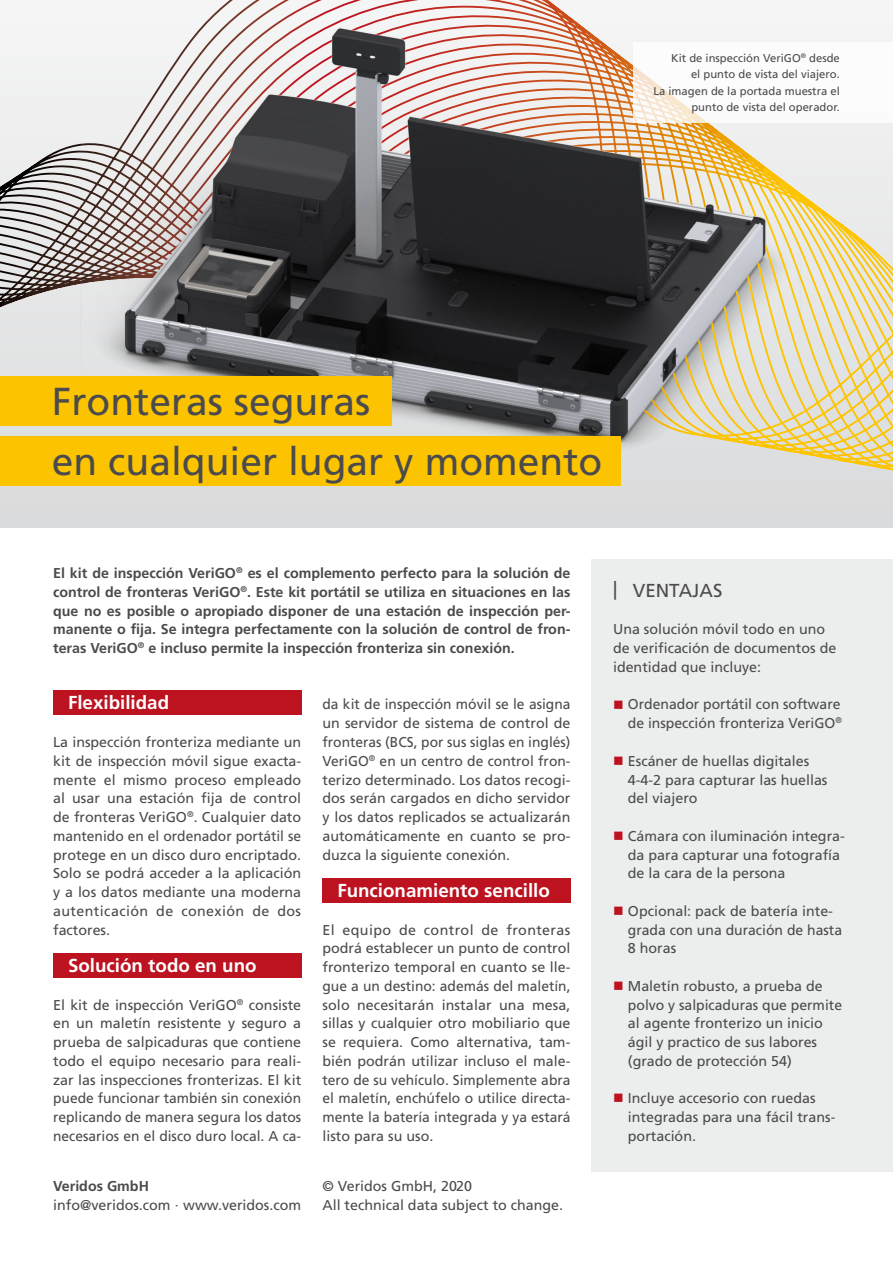
<style>
.page{position:relative;width:893px;height:1263px;background:#fff}
.page>*{position:absolute;margin:0;border:0;box-sizing:border-box;transform-origin:0 0}
.t1{font:39px/60.3px "Frutiger";color:#4b4b4d}
.t2{font:700 18.75px "Frutiger";color:#fff}
.t3{font:18.75px "Frutiger";color:#4b4b4d}
.t4{font:14.25px/18.8px "Frutiger";color:#4b4b4d}
.t5{font:700 14.25px/18.8px "Frutiger";color:#4b4b4d;text-align:justify}
.t6{font:11.25px/16.5px "Frutiger";color:#4b4b4d;text-align:right}
.s1{color:#bd1220}
</style>
<div class="page">
<svg style="left:0;top:0;width:893px;height:528px"></svg>
<div style="left:53px;top:691px;width:248px;height:24px;background:#bd1220"></div>
<div style="left:53px;top:953px;width:248px;height:24px;background:#bd1220"></div>
<div style="left:322px;top:878px;width:248px;height:24px;background:#bd1220"></div>
<div style="left:0;top:376px;width:391px;height:50px;background:#fcc400"></div>
<div style="left:0;top:437px;width:621px;height:49px;background:#fcc400"></div>
<div style="left:592px;top:559px;width:301px;height:613px;background:#eceded"></div>
<div style="left:634px;top:43px;width:259px;height:80px;background:#fff"></div>
<p class="t6" style="left:653px;top:49px;width:188px">Kit de inspección VeriGO<sup>®</sup> desde<br>el punto de vista del viajero.<br>La imagen de la portada muestra el punto de vista del operador.</p>
<h1 class="t1" style="left:52px;top:371px;width:552px">Fronteras seguras<br>en cualquier lugar y momento</h1>
<p class="t5" style="left:53px;top:564px;width:519px">El kit de inspección VeriGO<sup>®</sup> es el complemento perfecto para la solución de control de fronteras VeriGO<sup>®</sup>. Este kit portátil se utiliza en situaciones en las que no es posible o apropiado disponer de una estación de inspección per&shy;manente o fija. Se integra perfectamente con la solución de control de fron&shy;teras VeriGO<sup>®</sup> e incluso permite la inspección fronteriza sin conexión.</p>
<h2 class="t2" style="left:68px;top:692px;width:103px">Flexibilidad</h2>
<p class="t4" style="left:53px;top:733px;width:250px;text-align:justify">La inspección fronteriza mediante un kit de inspección móvil sigue exacta&shy;mente el mismo proceso empleado al usar una estación fija de control de fronteras VeriGO<sup>®</sup>. Cualquier dato mantenido en el ordenador portátil se protege en un disco duro encriptado.<br>Solo se podrá acceder a la aplicación y a los datos mediante una moderna autenticación de conexión de dos factores.</p>
<h2 class="t2" style="left:68px;top:954px;width:190px">Solución todo en uno</h2>
<p class="t4" style="left:53px;top:995px;width:250px;text-align:justify">El kit de inspección VeriGO<sup>®</sup> consiste en un maletín resistente y seguro a prueba de salpicaduras que contiene todo el equipo necesario para reali&shy;zar las inspecciones fronterizas. El kit puede funcionar también sin conexión replicando de manera segura los datos necesarios en el disco duro local. A ca-</p>
<p class="t4" style="left:322px;top:695px;width:250px;text-align:justify">da kit de inspección móvil se le asigna un servidor de sistema de control de fronteras (BCS, por sus siglas en inglés)<br>VeriGO<sup>®</sup> en un centro de control fron&shy;terizo determinado. Los datos recogi&shy;dos serán cargados en dicho servidor y los datos replicados se actualizarán automáticamente en cuanto se pro&shy;duzca la siguiente conexión.</p>
<h2 class="t2" style="left:337px;top:879px;width:214px">Funcionamiento sencillo</h2>
<p class="t4" style="left:322px;top:920px;width:250px;text-align:justify">El equipo de control de fronteras podrá establecer un punto de control fronterizo temporal en cuanto se lle&shy;gue a un destino: además del maletín, solo necesitarán instalar una mesa, sillas y cualquier otro mobiliario que se requiera. Como alternativa, tam&shy;bién podrán utilizar incluso el male&shy;tero de su vehículo. Simplemente abra el maletín, enchúfelo o utilice directa&shy;mente la batería integrada y ya estará listo para su uso.</p>
<p class="t5" style="left:53px;top:1177px;width:97px">Veridos GmbH</p>
<p class="t4" style="left:53px;top:1195px;width:250px">info@veridos.com · www.veridos.com</p>
<p class="t4" style="left:322px;top:1177px;width:242px">© Veridos GmbH, 2020<br>All technical data subject to change.</p>
<h2 class="t3" style="left:613px;top:579px;width:111px">| VENTAJAS</h2>
<p class="t4" style="left:613px;top:620px;width:225px">Una solución móvil todo en uno de verificación de documentos de identidad que incluye:</p>
<p class="t4" style="left:613px;top:695px;width:230px;text-align:right"><span class="s1">■</span> Ordenador portátil con software de inspección fronteriza VeriGO<sup>®</sup></p>
<p class="t4" style="left:628px;top:751px;width:201px;text-indent:-15px"><span class="s1">■</span> Escáner de huellas digitales<br>4-4-2 para capturar las huellas del viajero</p>
<p class="t4" style="left:628px;top:826px;width:218px;text-indent:-15px"><span class="s1">■</span> Cámara con iluminación integra&shy;da para capturar una fotografía de la cara de la persona</p>
<p class="t4" style="left:628px;top:901px;width:216px;text-indent:-15px"><span class="s1">■</span> Opcional: pack de batería inte&shy;grada con una duración de hasta<br>8 horas</p>
<p class="t4" style="left:628px;top:976px;width:216px;text-indent:-15px"><span class="s1">■</span> Maletín robusto, a prueba de polvo y salpicaduras que permite al agente fronterizo un inicio ágil y practico de sus labores (grado de protección 54)</p>
<p class="t4" style="left:628px;top:1089px;width:209px;text-indent:-15px"><span class="s1">■</span> Incluye accesorio con ruedas integradas para una fácil trans&shy;portación.</p>
</div>
